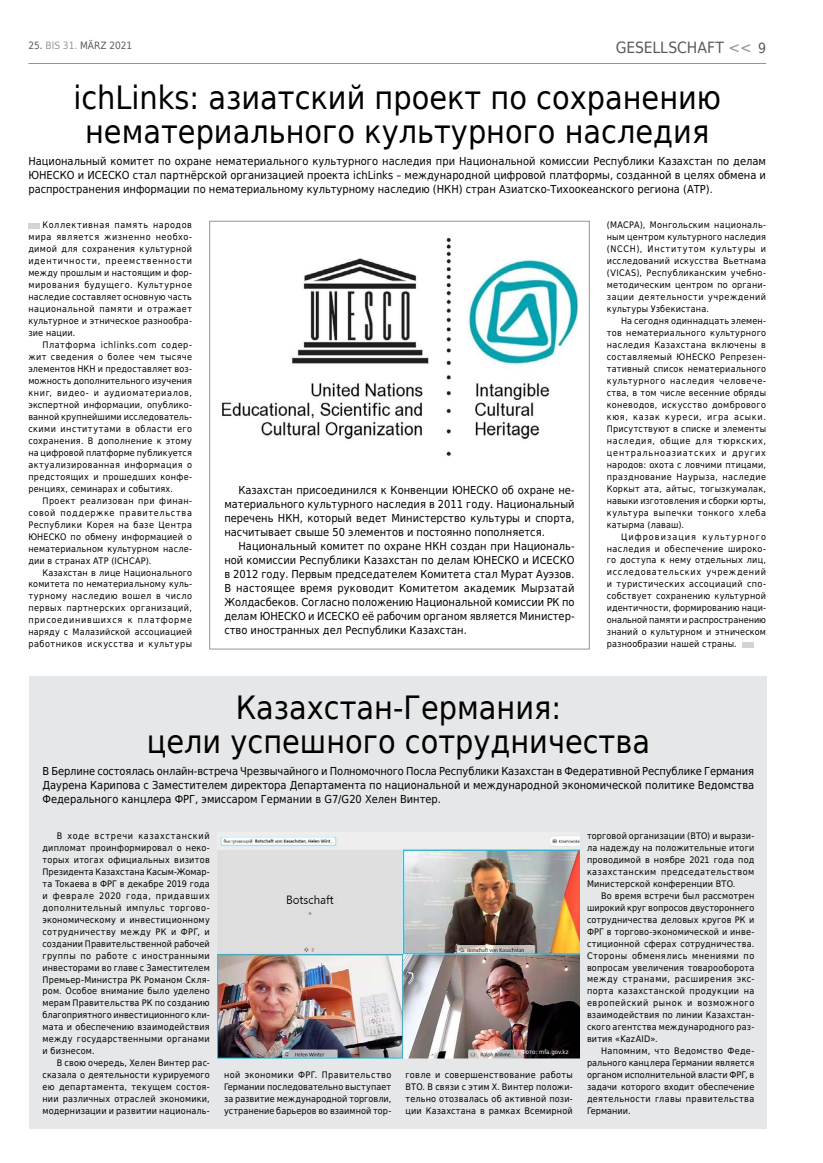
<style>
.page{position:relative;width:823px;height:1163px;background:#fff}
.page>*{position:absolute;margin:0;border:0;box-sizing:border-box;transform-origin:0 0}
.t1{font:32px/34px "DejaVu Sans";color:#000;text-align:center;scale:.9 1}
.t2{font:15.4px "DejaVu Sans";letter-spacing:-.005em;color:#58595b;scale:.91 1}
.t3{font:11px/14px "DejaVu Sans Condensed";color:#000;text-align:justify}
.t4{font:10px "DejaVu Sans";color:#58595b;scale:.9 1}
.t5{font:9px/12px "DejaVu Sans Condensed";letter-spacing:.02em;color:#000;text-align:justify}
.t6{font:6px "DejaVu Sans Condensed";color:#fff}
.s1{color:#939598}
.s2{font-size:14px}
</style>
<div class="page">
<hr style="left:28px;top:63px;width:737px;height:1px;background:#939598">
<div style="left:29px;top:676px;width:737px;height:452px;background:#e6e7e8"></div>
<img style="left:217px;top:832px;width:362px;height:226px">
<div style="left:28px;top:223px;width:12px;height:5px;background:#d1d3d4"></div>
<img style="left:222px;top:237px;width:355px;height:219px">
<div style="left:741px;top:642px;width:11px;height:5px;background:#d1d3d4"></div>
<p class="t4" style="left:28px;top:37px;width:117px">25. <span class="s1">BIS 31.</span> MÄRZ 2021</p>
<h2 class="t2" style="left:615px;top:35px;width:167px">GESELLSCHAFT <span class="s1">&lt;&lt;</span> <span class="s2">9</span></h2>
<h1 class="t1" style="left:73px;top:79px;width:720px">ichLinks: азиатский проект по сохранению нематериального культурного наследия</h1>
<p class="t3" style="left:28px;top:154px;width:738px">Национальный комитет по охране нематериального культурного наследия при Национальной комиссии Республики Казахстан по делам ЮНЕСКО и ИСЕСКО стал партнёрской организацией проекта ichLinks – международной цифровой платформы, созданной в целях обмена и распространения информации по нематериальному культурному наследию (НКН) стран Азиатско-Тихоокеанского региона (АТР).</p>
<p class="t5" style="left:28px;top:219px;width:165px;text-indent:14px">Коллективная память народов мира является жизненно необхо&shy;димой для сохранения культурной идентичности, преемственности между прошлым и настоящим и фор&shy;мирования будущего. Культурное наследие составляет основную часть национальной памяти и отражает культурное и этническое разнообра&shy;зие нации.</p>
<p class="t5" style="left:28px;top:338px;width:165px;text-indent:14px">Платформа ichlinks.com содер&shy;жит сведения о более чем тысяче элементов НКН и предоставляет воз&shy;можность дополнительного изучения книг, видео- и аудиоматериалов, экспертной информации, опублико&shy;ванной крупнейшими исследователь&shy;скими институтами в области его сохранения. В дополнение к этому на цифровой платформе публикуется актуализированная информация о предстоящих и прошедших конфе&shy;ренциях, семинарах и событиях.</p>
<p class="t5" style="left:28px;top:494px;width:165px;text-indent:14px">Проект реализован при финан&shy;совой поддержке правительства Республики Корея на базе Центра ЮНЕСКО по обмену информацией о нематериальном культурном насле&shy;дии в странах АТР (ICHCAP).</p>
<p class="t5" style="left:28px;top:565px;width:165px;text-indent:14px">Казахстан в лице Национального комитета по нематериальному куль&shy;турному наследию вошел в число первых партнерских организаций, присоединившихся к платформе наряду с Малазийской ассоциацией работников искусства и культуры</p>
<p class="t3" style="left:224px;top:482px;width:351px;text-indent:14px">Казахстан присоединился к Конвенции ЮНЕСКО об охране не&shy;материального культурного наследия в 2011 году. Национальный перечень НКН, который ведет Министерство культуры и спорта, насчитывает свыше 50 элементов и постоянно пополняется.</p>
<p class="t3" style="left:224px;top:538px;width:351px;text-indent:14px">Национальный комитет по охране НКН создан при Националь&shy;ной комиссии Республики Казахстан по делам ЮНЕСКО и ИСЕСКО в 2012 году. Первым председателем Комитета стал Мурат Ауэзов.<br>В настоящее время руководит Комитетом академик Мырзатай Жолдасбеков. Согласно положению Национальной комиссии РК по делам ЮНЕСКО и ИСЕСКО её рабочим органом является Министер&shy;ство иностранных дел Республики Казахстан.</p>
<p class="t5" style="left:606px;top:219px;width:161px">(MACPA), Монгольским националь&shy;ным центром культурного наследия (NCCH), Институтом культуры и исследований искусства Вьетнама (VICAS), Республиканским учебно&shy;методическим центром по органи&shy;зации деятельности учреждений культуры Узбекистана.</p>
<p class="t5" style="left:606px;top:314px;width:161px;text-indent:14px">На сегодня одиннадцать элемен&shy;тов нематериального культурного наследия Казахстана включены в составляемый ЮНЕСКО Репрезен&shy;тативный список нематериального культурного наследия человече&shy;ства, в том числе весенние обряды коневодов, искусство домбрового кюя, казак куреси, игра асыки.<br>Присутствуют в списке и элементы наследия, общие для тюркских, центральноазиатских и других народов: охота с ловчими птицами, празднование Наурыза, наследие Коркыт ата, айтыс, тогызкумалак, навыки изготовления и сборки юрты, культура выпечки тонкого хлеба катырма (лаваш).</p>
<p class="t5" style="left:606px;top:530px;width:161px;text-indent:14px">Цифровизация культурного наследия и обеспечение широко&shy;го доступа к нему отдельных лиц, исследовательских учреждений и туристических ассоциаций спо&shy;собствует сохранению культурной идентичности, формированию наци&shy;ональной памяти и распространению знаний о культурном и этническом разнообразии нашей страны.</p>
<h1 class="t1" style="left:147px;top:688px;width:560px">Казахстан-Германия:<br>цели успешного сотрудничества</h1>
<p class="t3" style="left:42px;top:763px;width:713px">В Берлине состоялась онлайн-встреча Чрезвычайного и Полномочного Посла Республики Казахстан в Федеративной Республике Германия Даурена Карипова с Заместителем директора Департамента по национальной и международной экономической политике Ведомства Федерального канцлера ФРГ, эмиссаром Германии в G7/G20 Хелен Винтер.</p>
<p class="t5" style="left:42px;top:829px;width:169px;text-indent:14px">В ходе встречи казахстанский дипломат проинформировал о неко&shy;торых итогах официальных визитов Президента Казахстана Касым-Жомар&shy;та Токаева в ФРГ в декабре 2019 года и феврале 2020 года, придавших дополнительный импульс торгово&shy;экономическому и инвестиционному сотрудничеству между РК и ФРГ, и создании Правительственной рабочей группы по работе с иностранными инвесторами во главе с Заместителем Премьер-Министра РК Романом Скля&shy;ром. Особое внимание было уделено мерам Правительства РК по созданию благоприятного инвестиционного кли&shy;мата и обеспечению взаимодействия между государственными органами и бизнесом.</p>
<p class="t5" style="left:42px;top:1056px;width:169px;text-indent:14px">В свою очередь, Хелен Винтер рас&shy;сказала о деятельности курируемого ею департамента, текущем состоя&shy;нии различных отраслей экономики, модернизации и развитии националь-</p>
<p class="t5" style="left:224px;top:1068px;width:169px">ной экономики ФРГ. Правительство Германии последовательно выступает за развитие международной торговли, устранение барьеров во взаимной тор-</p>
<p class="t5" style="left:405px;top:1068px;width:169px">говле и совершенствование работы ВТО. В связи с этим Х. Винтер положи&shy;тельно отозвалась об активной пози&shy;ции Казахстана в рамках Всемирной</p>
<p class="t6" style="left:521px;top:1047px;width:49px">Фото: mfa.gov.kz</p>
<p class="t5" style="left:586px;top:829px;width:169px">торговой организации (ВТО) и вырази&shy;ла надежду на положительные итоги проводимой в ноябре 2021 года под казахстанским председательством Министерской конференции ВТО.</p>
<p class="t5" style="left:586px;top:888px;width:169px;text-indent:14px">Во время встречи был рассмотрен широкий круг вопросов двустороннего сотрудничества деловых кругов РК и ФРГ в торгово-экономической и инве&shy;стиционной сферах сотрудничества.<br>Стороны обменялись мнениями по вопросам увеличения товарооборота между странами, расширения экс&shy;порта казахстанской продукции на европейский рынок и возможного взаимодействия по линии Казахстан&shy;ского агентства международного раз&shy;вития «KazAID».</p>
<p class="t5" style="left:586px;top:1044px;width:169px;text-indent:14px">Напомним, что Ведомство Феде&shy;рального канцлера Германии является органом исполнительной власти ФРГ, в задачи которого входит обеспечение деятельности главы правительства Германии.</p>
</div>
